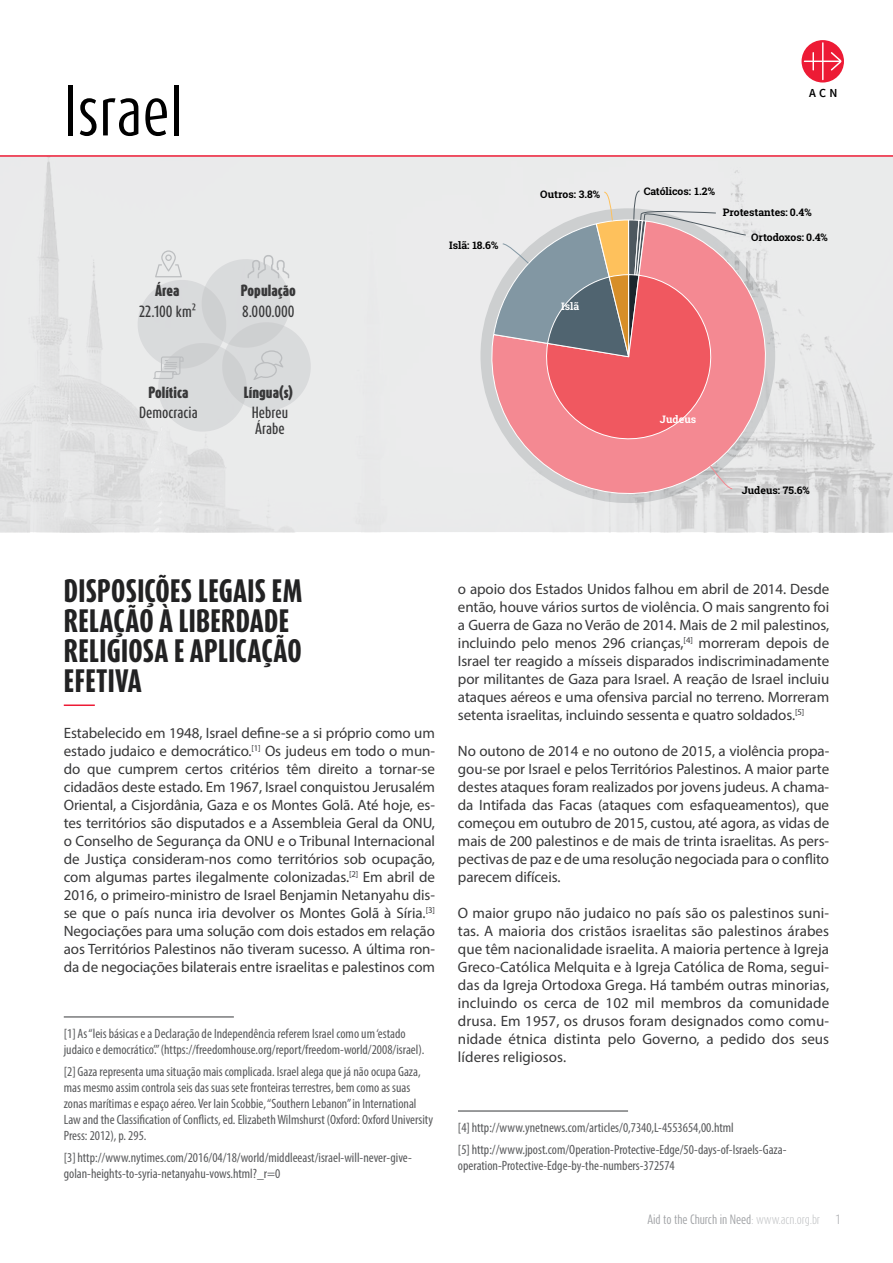
<style>
.page{position:relative;width:893px;height:1263px;background:#fff}
.page>*{position:absolute;margin:0;border:0;box-sizing:border-box;transform-origin:0 0}
.t1{font:60px "Dax Compact OT";color:#000}
.t2{font:800 27px/30px "Dax Compact OT";letter-spacing:.01em;color:#222223}
.t3{font:15px/18px "Myriad Pro";letter-spacing:-.005em;color:#383839;text-align:justify}
.t4{font:condensed 13.5px/16.2px "Myriad Pro";color:#58595b}
.t5{font:500 13.5px/16.2px "Dax Compact OT";color:#383839}
.t6{font:900 13.5px "Dax Compact OT";letter-spacing:.005em;color:#383839}
.t7{font:600 12.3px "Source Sans Pro";color:#000}
.t8{font:11.25px "Dax Compact OT";letter-spacing:-.01em;color:#9fa1a4}
.t9{font:300 11.25px "Dax Compact OT";color:#9fa1a4}
.t10{font:700 10.5px "Roboto Slab";color:#000}
.t11{font:700 10.5px "Roboto Slab";color:#fff}
.s1{font-weight:300;color:#bcbec0}
</style>
<div class="page">
<img style="left:0;top:157px;width:893px;height:375px">
<hr style="left:0;top:155px;width:893px;height:2px;background:#ed1b35">
<svg style="left:132px;top:250px;width:184px;height:187px;background:#dddfdf"></svg>
<svg style="left:801px;top:40px;width:43px;height:43px"></svg>
<svg style="left:804px;top:42px;width:37px;height:38px"></svg>
<svg style="left:483px;top:220px;width:291px;height:278px;background:#eaa0a5"></svg>
<svg style="left:709px;top:465px;width:24px;height:25px"></svg>
<svg style="left:493px;top:190px;width:254px;height:182px;background:#cc9d9f"></svg>
<hr style="left:64px;top:704px;width:31px;height:2px;background:#ed1b35">
<hr style="left:64px;top:1016px;width:170px;height:1px;background:#58595b">
<hr style="left:458px;top:1110px;width:170px;height:1px;background:#58595b">
<h1 class="t1" style="left:64px;top:71px;width:121px">Israel</h1>
<p class="t6" style="left:155px;top:281px;width:26px">Área</p>
<p class="t5" style="left:139px;top:303px;width:59px">22.100 km²</p>
<p class="t6" style="left:241px;top:281px;width:57px">População</p>
<p class="t5" style="left:242px;top:303px;width:54px">8.000.000</p>
<p class="t6" style="left:148px;top:383px;width:41px">Política</p>
<p class="t6" style="left:244px;top:383px;width:51px">Língua(s)</p>
<p class="t5" style="left:139px;top:404px;width:60px">Democracia</p>
<p class="t5" style="left:252px;top:404px;width:38px">Hebreu<br>Árabe</p>
<p class="t10" style="left:449px;top:238px;width:51px">Islã: 18.6%</p>
<p class="t10" style="left:540px;top:187px;width:61px">Outros: 3.8%</p>
<p class="t11" style="left:561px;top:299px;width:20px">Islã</p>
<p class="t7" style="left:809px;top:85px;width:30px">ACN</p>
<p class="t10" style="left:644px;top:184px;width:73px">Católicos: 1.2%</p>
<p class="t10" style="left:723px;top:205px;width:91px">Protestantes: 0.4%</p>
<p class="t10" style="left:751px;top:230px;width:78px">Ortodoxos: 0.4%</p>
<p class="t11" style="left:660px;top:412px;width:38px">Judeus</p>
<p class="t10" style="left:742px;top:483px;width:70px">Judeus: 75.6%</p>
<h2 class="t2" style="left:64px;top:575px;width:240px">DISPOSIÇÕES LEGAIS EM<br>RELAÇÃO À LIBERDADE<br>RELIGIOSA E APLICAÇÃO<br>EFETIVA</h2>
<p class="t3" style="left:64px;top:724px;width:373px">Estabelecido em 1948, Israel define-se a si próprio como um estado judaico e democrático.<sup>[1]</sup> Os judeus em todo o mun&shy;do que cumprem certos critérios têm direito a tornar-se cidadãos deste estado. Em 1967, Israel conquistou Jerusalém Oriental, a Cisjordânia, Gaza e os Montes Golã. Até hoje, es&shy;tes territórios são disputados e a Assembleia Geral da ONU, o Conselho de Segurança da ONU e o Tribunal Internacional de Justiça consideram-nos como territórios sob ocupação, com algumas partes ilegalmente colonizadas.<sup>[2]</sup> Em abril de 2016, o primeiro-ministro de Israel Benjamin Netanyahu dis&shy;se que o país nunca iria devolver os Montes Golã à Síria.<sup>[3] </sup>Negociações para uma solução com dois estados em relação aos Territórios Palestinos não tiveram sucesso. A última ron&shy;da de negociações bilaterais entre israelitas e palestinos com</p>
<p class="t4" style="left:64px;top:1025px;width:362px">[1] As “leis básicas e a Declaração de Independência referem Israel como um ‘estado judaico e democrático’.” (https://freedomhouse.org/report/freedom-world/2008/israel).</p>
<p class="t4" style="left:64px;top:1063px;width:371px">[2] Gaza representa uma situação mais complicada. Israel alega que já não ocupa Gaza, mas mesmo assim controla seis das suas sete fronteiras terrestres, bem como as suas zonas marítimas e espaço aéreo. Ver Iain Scobbie, “Southern Lebanon” in International Law and the Classification of Conflicts, ed. Elizabeth Wilmshurst (Oxford: Oxford University Press: 2012), p. 295.</p>
<p class="t4" style="left:64px;top:1149px;width:349px">[3] http://www.nytimes.com/2016/04/18/world/middleeast/israel-will-never-give&shy;golan-heights-to-syria-netanyahu-vows.html?_r=0</p>
<p class="t3" style="left:458px;top:580px;width:373px">o apoio dos Estados Unidos falhou em abril de 2014. Desde então, houve vários surtos de violência. O mais sangrento foi a Guerra de Gaza no Verão de 2014. Mais de 2 mil palestinos, incluindo pelo menos 296 crianças,<sup>[4]</sup> morreram depois de Israel ter reagido a mísseis disparados indiscriminadamente por militantes de Gaza para Israel. A reação de Israel incluiu ataques aéreos e uma ofensiva parcial no terreno. Morreram setenta israelitas, incluindo sessenta e quatro soldados.<sup>[5]</sup></p>
<p class="t3" style="left:458px;top:742px;width:373px">No outono de 2014 e no outono de 2015, a violência propa&shy;gou-se por Israel e pelos Territórios Palestinos. A maior parte destes ataques foram realizados por jovens judeus. A chama&shy;da Intifada das Facas (ataques com esfaqueamentos), que começou em outubro de 2015, custou, até agora, as vidas de mais de 200 palestinos e de mais de trinta israelitas. As pers&shy;pectivas de paz e de uma resolução negociada para o conflito parecem difíceis.</p>
<p class="t3" style="left:458px;top:904px;width:373px">O maior grupo não judaico no país são os palestinos suni&shy;tas. A maioria dos cristãos israelitas são palestinos árabes que têm nacionalidade israelita. A maioria pertence à Igreja Greco-Católica Melquita e à Igreja Católica de Roma, segui&shy;das da Igreja Ortodoxa Grega. Há também outras minorias, incluindo os cerca de 102 mil membros da comunidade drusa. Em 1957, os drusos foram designados como comu&shy;nidade étnica distinta pelo Governo, a pedido dos seus líderes religiosos.</p>
<p class="t4" style="left:458px;top:1117px;width:330px;line-height:21.3px">[4] http://www.ynetnews.com/articles/0,7340,L-4553654,00.html<br>[5] http://www.jpost.com/Operation-Protective-Edge/50-days-of-Israels-Gaza-</p>
<p class="t4" style="left:458px;top:1157px;width:218px">operation-Protective-Edge-by-the-numbers-372574</p>
<p class="t8" style="left:648px;top:1212px;width:174px">Aid to the Church in Need<span class="s1">: www.acn.org.br</span></p>
<p class="t9" style="left:836px;top:1212px;width:6px">1</p>
</div>
